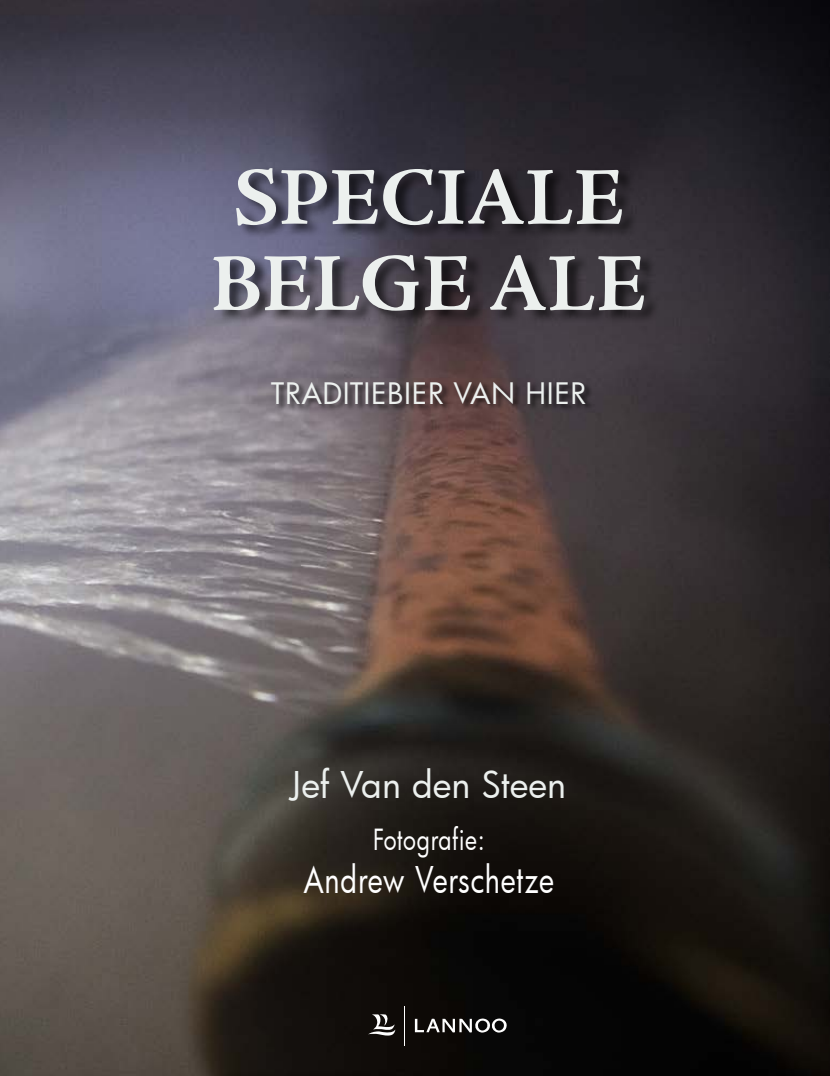
<style>
.page{position:relative;width:830px;height:1076px;background:#fff}
.page>*{position:absolute;margin:0;border:0;box-sizing:border-box;transform-origin:0 0}
.t1{font:700 82.5px "Adobe Jenson Pro";letter-spacing:-.005em;color:#ecf0ee}
.t2{font:36px "Futura";letter-spacing:.02em;color:#fff;scale:.8 1}
.t3{font:36px "Futura";letter-spacing:-.005em;color:#ecf0ee}
.t4{font:28.95px "Futura";letter-spacing:.02em;color:#ecf0ee}
.t5{font:28.5px "Futura";letter-spacing:.025em;color:#fff;scale:.8 1}
</style>
<div class="page">
<img style="left:0;top:0;width:829px;height:1076px">
<hr style="left:404px;top:1006px;width:1px;height:40px;background:#fff">
<svg style="left:368px;top:1014px;width:27px;height:21px"></svg>
<svg style="left:414px;top:1018px;width:92px;height:14px"></svg>
<div style="left:271px;top:382px;width:322px;height:30px;background:#000;opacity:.7"></div>
<div style="left:214px;top:253px;width:446px;height:72px;background:#000;opacity:.64"></div>
<div style="left:236px;top:167px;width:402px;height:72px;background:#000;opacity:.64"></div>
<h1 class="t1" style="left:233px;top:151px;width:392px">SPECIALE</h1>
<h1 class="t1" style="left:210px;top:237px;width:437px">BELGE ALE</h1>
<p class="t4" style="left:271px;top:374px;width:317px">TRADITIEBIER VAN HIER</p>
<p class="t3" style="left:290px;top:760px;width:277px">Jef Van den Steen</p>
<p class="t5" style="left:373px;top:820px;width:141px">Fotografie:</p>
<p class="t2" style="left:303px;top:856px;width:314px">Andrew Verschetze</p>
</div>
